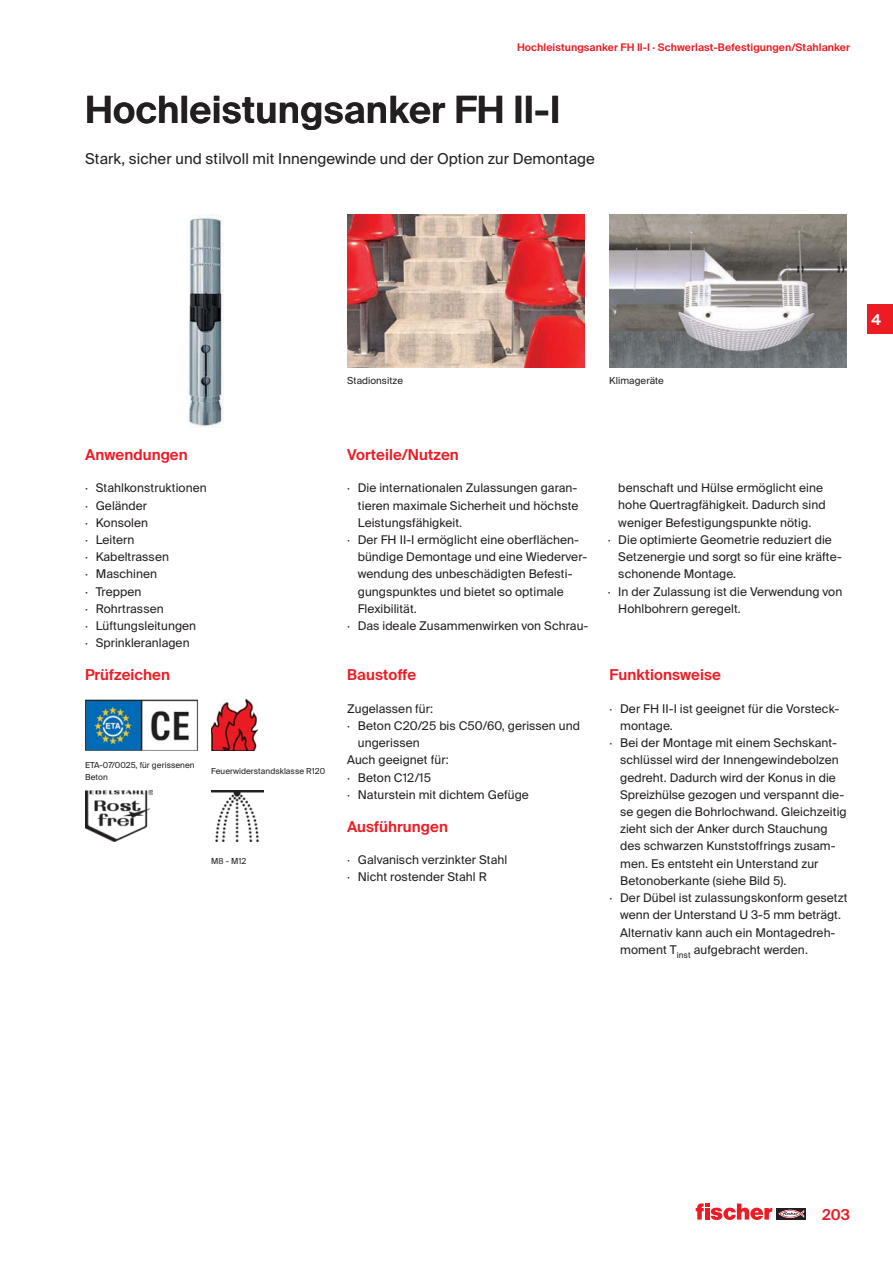
<style>
.page{position:relative;width:893px;height:1263px;background:#fff}
.page>*{position:absolute;margin:0;border:0;box-sizing:border-box;transform-origin:0 0}
.t1{font:600 37.5px "fischerstrong";letter-spacing:.005em;color:#231f20}
.t2{font:600 15px "fischerstrong";letter-spacing:.005em;color:#ed1c24}
.t3{font:15px "fischerstrong";letter-spacing:.005em;color:#231f20}
.t4{font:600 15px "fischerstrong";color:#fff}
.t5{font:12px/17.2px "fischerstrong";letter-spacing:.005em;color:#231f20}
.t6{font:600 10.5px "fischerstrong";letter-spacing:.005em;color:#ed1c24}
.t7{font:9.75px "fischerstrong";letter-spacing:.005em;color:#231f20}
.t8{font:8.25px/12px "fischerstrong";letter-spacing:.005em;color:#231f20}
</style>
<div class="page">
<svg style="left:777px;top:1208px;width:29px;height:12px"></svg>
<svg style="left:778px;top:1210px;width:26px;height:8px"></svg>
<svg style="left:696px;top:1203px;width:76px;height:17px"></svg>
<img style="left:347px;top:215px;width:238px;height:153px">
<img style="left:189px;top:215px;width:35px;height:212px">
<img style="left:609px;top:215px;width:238px;height:153px">
<img style="left:85px;top:700px;width:113px;height:51px">
<img style="left:211px;top:700px;width:47px;height:51px">
<img style="left:85px;top:790px;width:67px;height:52px">
<img style="left:211px;top:790px;width:52px;height:51px">
<div style="left:867px;top:304px;width:26px;height:30px;background:#ed1c24"></div>
<p class="t6" style="left:517px;top:42px;width:335px">Hochleistungsanker FH II-I · Schwerlast-Befestigungen/Stahlanker</p>
<h1 class="t1" style="left:85px;top:94px;width:477px">Hochleistungsanker FH II-I</h1>
<p class="t3" style="left:85px;top:153px;width:511px">Stark, sicher und stilvoll mit Innengewinde und der Option zur Demontage</p>
<p class="t7" style="left:347px;top:377px;width:57px">Stadionsitze</p>
<p class="t7" style="left:609px;top:377px;width:56px">Klimageräte</p>
<p class="t4" style="left:871px;top:313px;width:11px">4</p>
<p class="t2" style="left:85px;top:448px;width:104px">Anwendungen</p>
<p class="t5" style="left:85px;top:480px;width:123px">· Stahlkonstruktionen · Geländer<br>· Konsolen<br>· Leitern<br>· Kabeltrassen<br>· Maschinen<br>· Treppen<br>· Rohrtrassen<br>· Lüftungsleitungen<br>· Sprinkleranlagen</p>
<p class="t2" style="left:85px;top:669px;width:86px">Prüfzeichen</p>
<p class="t8" style="left:85px;top:759px;width:111px">ETA-07/0025, für gerissenen<br>Beton</p>
<p class="t8" style="left:211px;top:765px;width:116px">Feuerwiderstandsklasse R120</p>
<p class="t8" style="left:211px;top:856px;width:37px">M8 - M12</p>
<p class="t2" style="left:347px;top:448px;width:113px">Vorteile/Nutzen</p>
<p class="t5" style="left:347px;top:480px;width:232px">· Die internationalen Zulassungen garan-</p>
<p class="t5" style="left:358px;top:497px;width:222px">tieren maximale Sicherheit und höchste</p>
<p class="t5" style="left:358px;top:515px;width:106px">Leistungsfähigkeit.</p>
<p class="t5" style="left:347px;top:532px;width:233px">· Der FH II-I ermöglicht eine oberflächen-</p>
<p class="t5" style="left:358px;top:549px;width:231px">bündige Demontage und eine Wiederver-</p>
<p class="t5" style="left:358px;top:566px;width:216px">wendung des unbeschädigten Befesti-</p>
<p class="t5" style="left:358px;top:583px;width:208px">gungspunktes und bietet so optimale</p>
<p class="t5" style="left:358px;top:601px;width:61px">Flexibilität.</p>
<p class="t5" style="left:347px;top:618px;width:243px">· Das ideale Zusammenwirken von Schrau-</p>
<p class="t2" style="left:347px;top:669px;width:71px">Baustoffe</p>
<p class="t5" style="left:347px;top:700px;width:87px">Zugelassen für:</p>
<p class="t5" style="left:347px;top:718px;width:234px">· Beton C20/25 bis C50/60, gerissen und</p>
<p class="t5" style="left:358px;top:735px;width:63px">ungerissen</p>
<p class="t5" style="left:347px;top:752px;width:103px">Auch geeignet für:</p>
<p class="t5" style="left:347px;top:769px;width:85px">· Beton C12/15</p>
<p class="t5" style="left:347px;top:787px;width:183px">· Naturstein mit dichtem Gefüge</p>
<p class="t2" style="left:347px;top:820px;width:102px">Ausführungen</p>
<p class="t5" style="left:347px;top:852px;width:162px">· Galvanisch verzinkter Stahl · Nicht rostender Stahl R</p>
<p class="t5" style="left:618px;top:480px;width:206px">benschaft und Hülse ermöglicht eine</p>
<p class="t5" style="left:618px;top:497px;width:209px">hohe Quertragfähigkeit. Dadurch sind</p>
<p class="t5" style="left:618px;top:515px;width:194px">weniger Befestigungspunkte nötig.</p>
<p class="t5" style="left:608px;top:532px;width:226px">· Die optimierte Geometrie reduziert die</p>
<p class="t5" style="left:618px;top:549px;width:225px">Setzenergie und sorgt so für eine kräfte-</p>
<p class="t5" style="left:618px;top:566px;width:119px">schonende Montage.</p>
<p class="t5" style="left:608px;top:583px;width:236px">· In der Zulassung ist die Verwendung von</p>
<p class="t5" style="left:618px;top:601px;width:124px">Hohlbohrern geregelt.</p>
<p class="t2" style="left:609px;top:669px;width:113px">Funktionsweise</p>
<p class="t5" style="left:609px;top:700px;width:231px">· Der FH II-I ist geeignet für die Vorsteck-</p>
<p class="t5" style="left:620px;top:718px;width:54px">montage.</p>
<p class="t5" style="left:609px;top:735px;width:229px">· Bei der Montage mit einem Sechskant-</p>
<p class="t5" style="left:620px;top:752px;width:220px">schlüssel wird der Innengewindebolzen</p>
<p class="t5" style="left:620px;top:769px;width:217px">gedreht. Dadurch wird der Konus in die</p>
<p class="t5" style="left:620px;top:787px;width:226px">Spreizhülse gezogen und verspannt die-</p>
<p class="t5" style="left:620px;top:804px;width:228px">se gegen die Bohrlochwand. Gleichzeitig</p>
<p class="t5" style="left:620px;top:821px;width:209px">zieht sich der Anker durch Stauchung</p>
<p class="t5" style="left:620px;top:838px;width:217px">des schwarzen Kunststoffrings zusam-</p>
<p class="t5" style="left:620px;top:855px;width:200px">men. Es entsteht ein Unterstand zur</p>
<p class="t5" style="left:620px;top:873px;width:168px">Betonoberkante (siehe Bild 5).</p>
<p class="t5" style="left:609px;top:890px;width:239px">· Der Dübel ist zulassungskonform gesetzt</p>
<p class="t5" style="left:620px;top:907px;width:222px">wenn der Unterstand U 3-5 mm beträgt.</p>
<p class="t5" style="left:620px;top:924px;width:217px">Alternativ kann auch ein Montagedreh-</p>
<p class="t5" style="left:620px;top:942px;width:189px">moment T<sub>inst</sub> aufgebracht werden.</p>
<p class="t2" style="left:822px;top:1208px;width:29px">203</p>
</div>
